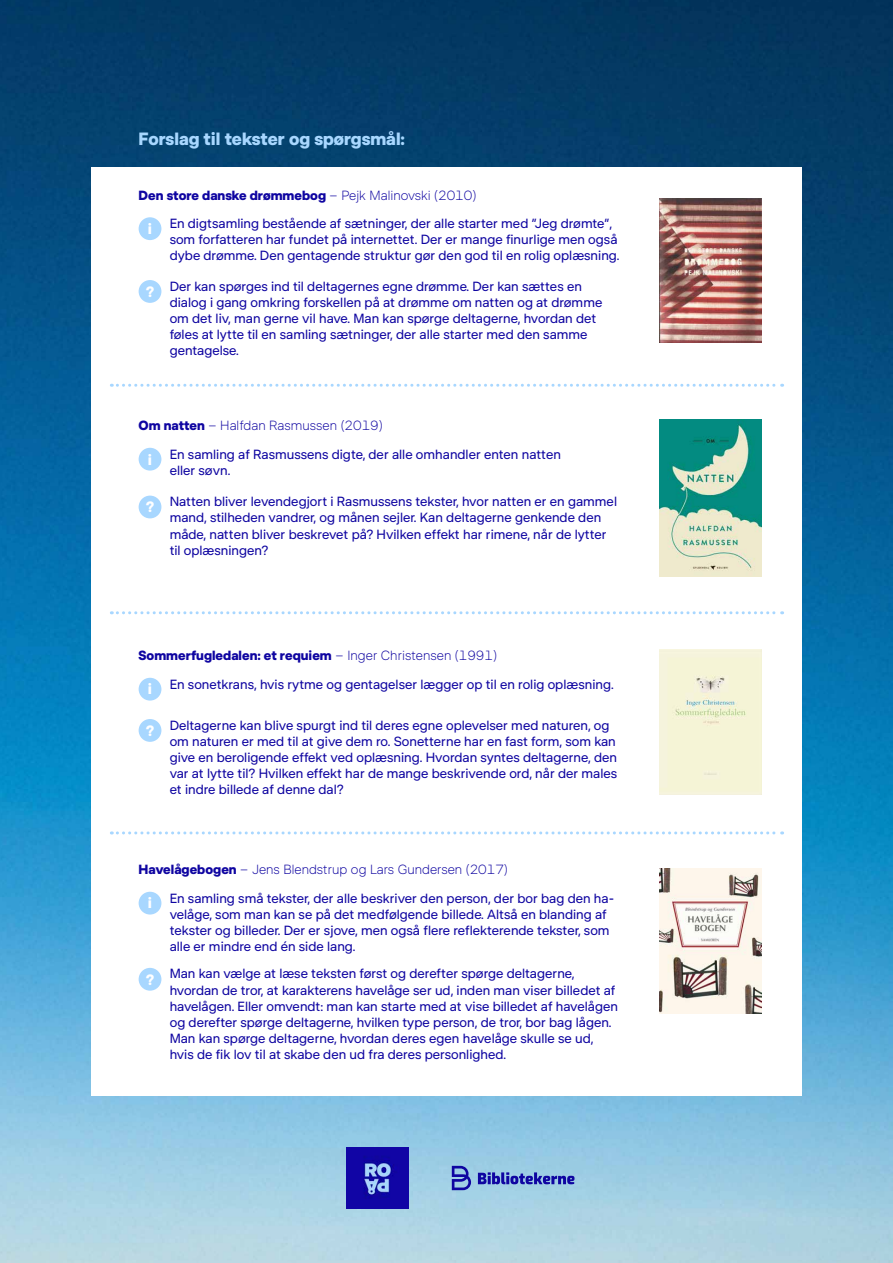
<style>
.page{position:relative;width:893px;height:1263px;background:#fff}
.page>*{position:absolute;margin:0;border:0;box-sizing:border-box;transform-origin:0 0}
.t1{font:700 18px "DR Publik";color:#a8d7ff}
.t2{font:700 15.15px "DR Publik";color:#fff}
.t3{font:13.5px/16.2px "DR Publik";color:#0f05a1}
.s1{font-weight:700}
.s2{font-weight:300}
</style>
<div class="page">
<img style="left:0;top:0;width:893px;height:1263px">
<div style="left:91px;top:167px;width:710px;height:928px;background:#fff"></div>
<img style="left:347px;top:1147px;width:61px;height:62px">
<svg style="left:478px;top:1172px;width:96px;height:12px"></svg>
<svg style="left:452px;top:1166px;width:19px;height:24px"></svg>
<svg style="left:111px;top:384px;width:672px;height:3px"></svg>
<svg style="left:111px;top:611px;width:672px;height:3px"></svg>
<svg style="left:111px;top:831px;width:672px;height:3px"></svg>
<img style="left:660px;top:198px;width:101px;height:144px">
<div style="left:139px;top:217px;width:22px;height:23px;background:#a8d7ff;border-radius:50%"></div>
<div style="left:139px;top:280px;width:22px;height:23px;background:#a8d7ff;border-radius:50%"></div>
<img style="left:660px;top:868px;width:102px;height:145px">
<div style="left:139px;top:892px;width:22px;height:22px;background:#a8d7ff;border-radius:50%"></div>
<div style="left:139px;top:968px;width:22px;height:23px;background:#a8d7ff;border-radius:50%"></div>
<img style="left:660px;top:419px;width:101px;height:157px">
<div style="left:139px;top:448px;width:22px;height:23px;background:#a8d7ff;border-radius:50%"></div>
<div style="left:139px;top:496px;width:22px;height:22px;background:#a8d7ff;border-radius:50%"></div>
<img style="left:660px;top:649px;width:101px;height:145px">
<div style="left:139px;top:678px;width:22px;height:22px;background:#a8d7ff;border-radius:50%"></div>
<div style="left:139px;top:719px;width:22px;height:23px;background:#a8d7ff;border-radius:50%"></div>
<h1 class="t1" style="left:139px;top:128px;width:268px">Forslag til tekster og spørgsmål:</h1>
<p class="t3" style="left:170px;top:181px;width:444px;line-height:28.5px;text-indent:-31px"><span class="s1">Den store danske drømmebog</span> <span class="s2">– Pejk Malinovski (2010)<br></span>En digtsamling bestående af sætninger, der alle starter med ”Jeg drømte”,</p>
<p class="t3" style="left:170px;top:231px;width:451px">som forfatteren har fundet på internettet. Der er mange finurlige men også dybe drømme. Den gentagende struktur gør den god til en rolig oplæsning.</p>
<p class="t3" style="left:170px;top:278px;width:434px">Der kan spørges ind til deltagernes egne drømme. Der kan sættes en dialog i gang omkring forskellen på at drømme om natten og at drømme om det liv, man gerne vil have. Man kan spørge deltagerne, hvordan det føles at lytte til en samling sætninger, der alle starter med den samme gentagelse.</p>
<p class="t2" style="left:148px;top:219px;width:6px">i</p>
<p class="t2" style="left:146px;top:282px;width:10px">?</p>
<p class="t3" style="left:170px;top:411px;width:393px;line-height:28.5px;text-indent:-31px"><span class="s1">Om natten</span> <span class="s2">– Halfdan Rasmussen (2019)<br></span>En samling af Rasmussens digte, der alle omhandler enten natten</p>
<p class="t3" style="left:170px;top:462px;width:62px">eller søvn.</p>
<p class="t3" style="left:170px;top:493px;width:449px">Natten bliver levendegjort i Rasmussens tekster, hvor natten er en gammel mand, stilheden vandrer, og månen sejler. Kan deltagerne genkende den måde, natten bliver beskrevet på? Hvilken effekt har rimene, når de lytter til oplæsningen?</p>
<p class="t2" style="left:148px;top:450px;width:6px">i</p>
<p class="t2" style="left:146px;top:498px;width:10px">?</p>
<p class="t3" style="left:170px;top:641px;width:446px;line-height:28.5px;text-indent:-31px"><span class="s1">Sommerfugledalen: et requiem</span> <span class="s2">– Inger Christensen (1991)<br></span>En sonetkrans, hvis rytme og gentagelser lægger op til en rolig oplæsning.</p>
<p class="t3" style="left:170px;top:717px;width:449px">Deltagerne kan blive spurgt ind til deres egne oplevelser med naturen, og om naturen er med til at give dem ro. Sonetterne har en fast form, som kan give en beroligende effekt ved oplæsning. Hvordan syntes deltagerne, den var at lytte til? Hvilken effekt har de mange beskrivende ord, når der males et indre billede af denne dal?</p>
<p class="t2" style="left:148px;top:680px;width:6px">i</p>
<p class="t2" style="left:146px;top:721px;width:10px">?</p>
<p class="t3" style="left:170px;top:855px;width:446px;line-height:28.5px;text-indent:-31px"><span class="s1">Havelågebogen</span> <span class="s2">– Jens Blendstrup og Lars Gundersen (2017)<br></span>En samling små tekster, der alle beskriver den person, der bor bag den ha-</p>
<p class="t3" style="left:170px;top:906px;width:441px">velåge, som man kan se på det medfølgende billede. Altså en blanding af tekster og billeder. Der er sjove, men også flere reflekterende tekster, som alle er mindre end én side lang.</p>
<p class="t3" style="left:170px;top:965px;width:450px">Man kan vælge at læse teksten først og derefter spørge deltagerne, hvordan de tror, at karakterens havelåge ser ud, inden man viser billedet af havelågen. Eller omvendt: man kan starte med at vise billedet af havelågen og derefter spørge deltagerne, hvilken type person, de tror, bor bag lågen.<br>Man kan spørge deltagerne, hvordan deres egen havelåge skulle se ud, hvis de fik lov til at skabe den ud fra deres personlighed.</p>
<p class="t2" style="left:148px;top:894px;width:6px">i</p>
<p class="t2" style="left:146px;top:970px;width:10px">?</p>
</div>
